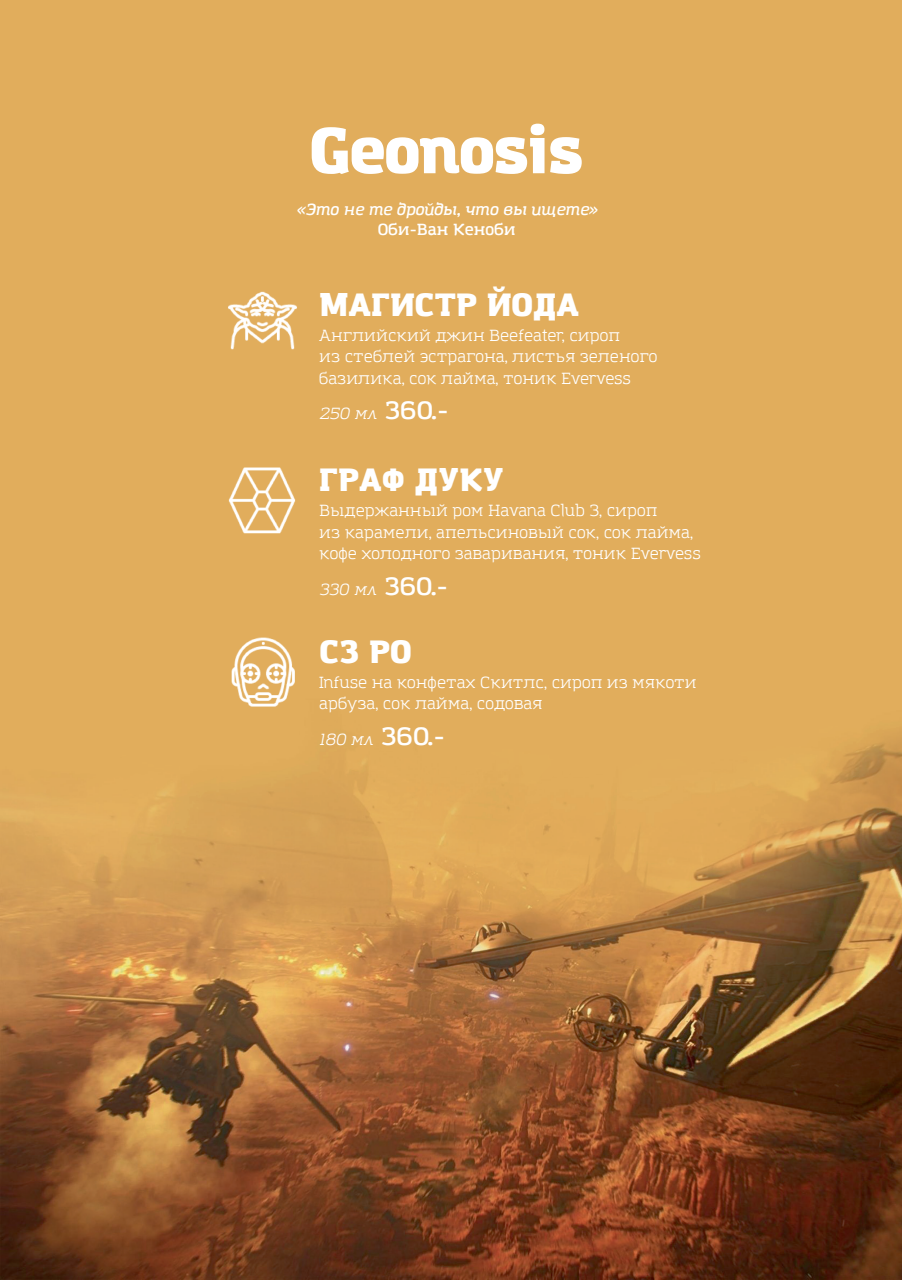
<style>
.page{position:relative;width:902px;height:1280px;background:#fff}
.page>*{position:absolute;margin:0;border:0;box-sizing:border-box;transform-origin:0 0}
.t1{font:900 64.05px "Amazing Grotesk";letter-spacing:-.02em;color:#fff}
.t2{font:900 31.95px "Amazing Grotesk";color:#fff}
.t3{font:16.05px/21.3px "Amazing Grotesk";color:#fff}
.t4{font:italic 16.05px "Amazing Grotesk";color:#fff}
.t5{font:italic 600 16.05px "Amazing Grotesk";color:#fff}
.t6{font:600 16.05px "Amazing Grotesk";color:#fff}
.s1{font-weight:600;font-style:normal;font-size:24.9px}
</style>
<div class="page">
<img style="left:0;top:0;width:901px;height:1280px">
<img style="left:218px;top:286px;width:102px;height:72px">
<img style="left:220px;top:621px;width:102px;height:95px">
<img style="left:224px;top:455px;width:101px;height:81px">
<p class="t1" style="left:309px;top:110px;width:276px">Geonosis</p>
<p class="t5" style="left:296px;top:199px;width:302px">«Это не те дройды, что вы ищете»</p>
<p class="t6" style="left:377px;top:219px;width:140px">Оби-Ван Кеноби</p>
<p class="t2" style="left:319px;top:284px;width:261px">МАГИСТР ЙОДА</p>
<p class="t3" style="left:319px;top:325px;width:302px">Английский джин Beefeater, сироп</p>
<p class="t3" style="left:319px;top:346px;width:339px">из стеблей эстрагона, листья зеленого</p>
<p class="t3" style="left:319px;top:368px;width:313px">базилика, сок лайма, тоник Evervess</p>
<p class="t4" style="left:319px;top:404px;width:131px">250 мл <span class="s1">360.-</span></p>
<p class="t2" style="left:319px;top:460px;width:186px">ГРАФ ДУКУ</p>
<p class="t3" style="left:319px;top:500px;width:339px">Выдержанный ром Havana Club 3, сироп</p>
<p class="t3" style="left:319px;top:522px;width:383px">из карамели, апельсиновый сок, сок лайма, кофе холодного заваривания, тоник Evervess</p>
<p class="t4" style="left:319px;top:579px;width:130px">330 мл <span class="s1">360.-</span></p>
<p class="t2" style="left:319px;top:631px;width:94px">C3 PO</p>
<p class="t3" style="left:319px;top:672px;width:379px">Infuse на конфетах Скитлс, сироп из мякоти арбуза, сок лайма, содовая</p>
<p class="t4" style="left:319px;top:729px;width:127px">180 мл <span class="s1">360.-</span></p>
</div>
